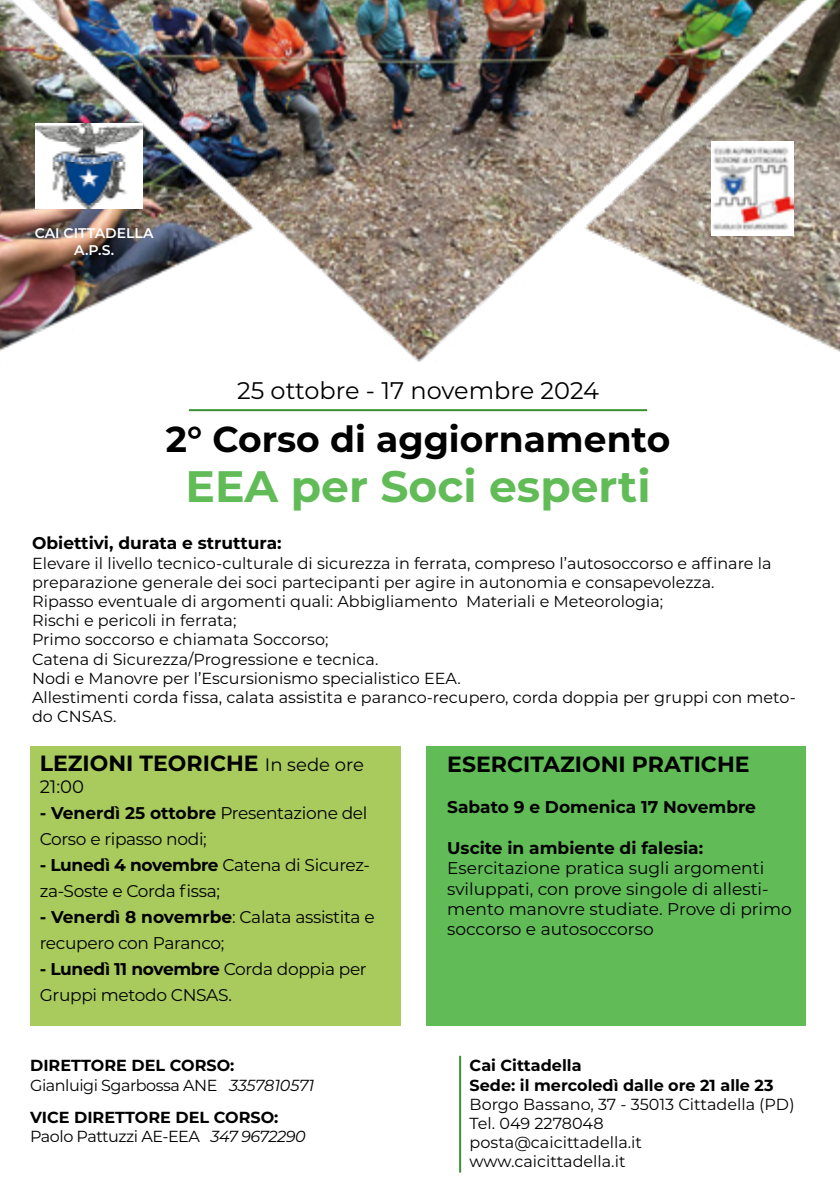
<style>
.page{position:relative;width:840px;height:1191px;background:#fff}
.page>*{position:absolute;margin:0;border:0;box-sizing:border-box;transform-origin:0 0}
.t1{font:700 44px "Montserrat";color:#61bc58}
.t2{font:700 36px "Montserrat";color:#000}
.t3{font:24px "Montserrat";color:#000}
.t4{font:700 22px "Montserrat";color:#000}
.t5{font:18px "Montserrat";color:#000}
.t6{font:17px/26px "Montserrat";letter-spacing:-.005em;color:#000}
.t7{font:700 17px "Montserrat";color:#000}
.t8{font:16px/19.2px "Montserrat";color:#000}
.t9{font:700 16px/19.2px "Montserrat";color:#000}
.t10{font:16px/19.2px "Montserrat";letter-spacing:-.03em;color:#000}
.t11{font:600 14px/16.8px "Montserrat";color:#fff;text-align:center}
.s1{font-weight:400;font-size:18px}
.s2{font-weight:700}
.s3{font-style:italic}
.s4{font-weight:400}
.s5{font-weight:400;font-style:italic}
</style>
<div class="page">
<div style="left:30px;top:746px;width:370px;height:280px;background:#a9cb5e"></div>
<div style="left:426px;top:746px;width:379px;height:280px;background:#61bc58"></div>
<hr style="left:459px;top:1055px;width:2px;height:117px;background:#3a8f35">
<img style="left:0;top:0;width:839px;height:362px">
<div style="left:710px;top:141px;width:83px;height:95px;background:#fff"></div>
<img style="left:712px;top:147px;width:80px;height:83px">
<img style="left:35px;top:123px;width:107px;height:86px">
<hr style="left:189px;top:409px;width:457px;height:2px;background:#3a8f35">
<p class="t11" style="left:35px;top:224px;width:120px">CAI CITTADELLA<br>A.P.S.</p>
<h3 class="t3" style="left:237px;top:374px;width:363px">25 ottobre - 17 novembre 2024</h3>
<h2 class="t2" style="left:166px;top:413px;width:505px">2° Corso di aggiornamento</h2>
<h1 class="t1" style="left:185px;top:454px;width:466px">EEA per Soci esperti</h1>
<p class="t7" style="left:32px;top:531px;width:251px">Obiettivi, durata e struttura:</p>
<p class="t8" style="left:32px;top:552px;width:764px">Elevare il livello tecnico-culturale di sicurezza in ferrata, compreso l’autosoccorso e affinare la preparazione generale dei soci partecipanti per agire in autonomia e consapevolezza.<br>Ripasso eventuale di argomenti quali: Abbigliamento Materiali e Meteorologia;<br>Rischi e pericoli in ferrata;<br>Primo soccorso e chiamata Soccorso;<br>Catena di Sicurezza/Progressione e tecnica.<br>Nodi e Manovre per l’Escursionismo specialistico EEA.<br>Allestimenti corda fissa, calata assistita e paranco-recupero, corda doppia per gruppi con meto&shy;do CNSAS.</p>
<h3 class="t4" style="left:40px;top:747px;width:325px">LEZIONI TEORICHE <span class="s1">In sede ore</span></h3>
<p class="t5" style="left:40px;top:774px;width:46px">21:00</p>
<p class="t6" style="left:40px;top:799px;width:329px"><span class="s2">- Venerdì 25 ottobre</span> Presentazione del<br>Corso e ripasso nodi;</p>
<p class="t6" style="left:40px;top:851px;width:332px"><span class="s2">- Lunedì 4 novembre</span> Catena di Sicurez&shy;za-Soste e Corda fissa;</p>
<p class="t6" style="left:40px;top:903px;width:336px"><span class="s2">- Venerdì 8 novemrbe</span>: Calata assistita e recupero con Paranco;</p>
<p class="t6" style="left:40px;top:955px;width:328px"><span class="s2">- Lunedì 11 novembre</span> Corda doppia per<br>Gruppi metodo CNSAS.</p>
<p class="t10" style="left:30px;top:1055px;width:285px"><span class="s2">DIRETTORE DEL CORSO:<br></span>Gianluigi Sgarbossa ANE <span class="s3">3357810571</span></p>
<p class="t9" style="left:30px;top:1106px;width:277px">VICE DIRETTORE DEL CORSO:<br><span class="s4">Paolo Pattuzzi AE-EEA</span> <span class="s5">347 9672290</span></p>
<h3 class="t4" style="left:447px;top:748px;width:304px">ESERCITAZIONI PRATICHE</h3>
<p class="t7" style="left:447px;top:794px;width:310px">Sabato 9 e Domenica 17 Novembre</p>
<p class="t7" style="left:447px;top:835px;width:257px">Uscite in ambiente di falesia:</p>
<p class="t6" style="left:447px;top:857px;width:346px;line-height:20.4px">Esercitazione pratica sugli argomenti sviluppati, con prove singole di allesti&shy;mento manovre studiate. Prove di primo soccorso e autosoccorso</p>
<p class="t9" style="left:469px;top:1055px;width:305px">Cai Cittadella<br>Sede: il mercoledì dalle ore 21 alle 23</p>
<p class="t8" style="left:469px;top:1093px;width:326px">Borgo Bassano, 37 - 35013 Cittadella (PD)<br>Tel. 049 2278048<br>posta@caicittadella.it www.caicittadella.it</p>
</div>
